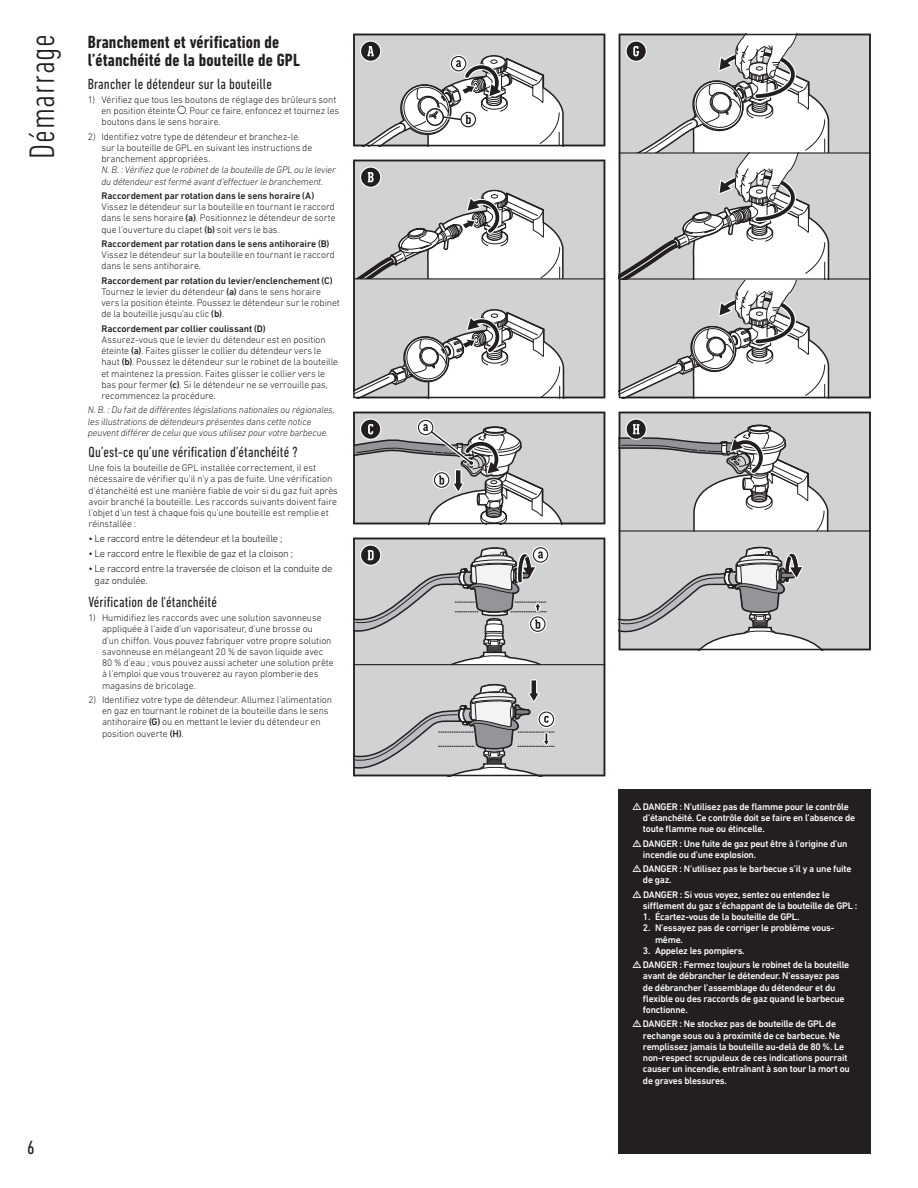
<style>
.page{position:relative;width:918px;height:1188px;background:#fff}
.page>*{position:absolute;margin:0;border:0;box-sizing:border-box;transform-origin:0 0}
.t1{font:300 condensed 36px "DIN Next LT Pro";letter-spacing:.02em;color:#231f20}
.t2{font:condensed 19.5px "DIN Next LT Pro";color:#231f20}
.t3{font:700 condensed 18px/18px "DIN Next LT Pro";letter-spacing:.01em;color:#231f20}
.t4{font:condensed 15px "DIN Next LT Pro";letter-spacing:.01em;color:#231f20}
.t5{font:300 10.5px/12px "DIN Next LT Pro";letter-spacing:-.025em;color:#231f20}
.t6{font:300 9.75px/11.2px "DIN Next LT Pro";letter-spacing:-.005em;color:#231f20}
.t7{font:500 9.75px/11.2px "DIN Next LT Pro";letter-spacing:-.025em;color:#fff}
.t8{font:italic 300 9.75px/11.2px "DIN Next LT Pro";letter-spacing:-.01em;color:#231f20}
.t9{font:500 9.75px "DIN Next LT Pro";letter-spacing:-.005em;color:#231f20}
.s1{font-weight:500}
</style>
<div class="page">
<div style="left:619px;top:789px;width:252px;height:364px;background:#231f20"></div>
<div style="left:353px;top:538px;width:252px;height:238px;background:#d1d2d4"></div>
<svg style="left:565px;top:160px;width:40px;height:238px;background:#c9cacc"></svg>
<svg style="left:353px;top:34px;width:252px;height:112px"></svg>
<div style="left:360px;top:40px;width:21px;height:22px;border:1px solid #fff;border-radius:50%"></div>
<svg style="left:353px;top:160px;width:212px;height:238px"></svg>
<div style="left:360px;top:166px;width:21px;height:22px;border:1px solid #fff;border-radius:50%"></div>
<svg style="left:353px;top:546px;width:201px;height:230px;background:#bdbdbf"></svg>
<div style="left:360px;top:544px;width:21px;height:22px;border:1px solid #fff;border-radius:50%"></div>
<svg style="left:353px;top:412px;width:252px;height:112px;background:#c1c1c3"></svg>
<div style="left:360px;top:418px;width:21px;height:22px;border:1px solid #fff;border-radius:50%"></div>
<svg style="left:177px;top:106px;width:9px;height:8px"></svg>
<svg style="left:829px;top:412px;width:42px;height:238px;background:#c6c7c8"></svg>
<div style="left:830px;top:34px;width:41px;height:364px;background:#d1d2d4"></div>
<svg style="left:619px;top:34px;width:211px;height:364px"></svg>
<div style="left:626px;top:40px;width:21px;height:22px;border:1px solid #fff;border-radius:50%"></div>
<svg style="left:619px;top:412px;width:210px;height:238px"></svg>
<div style="left:626px;top:418px;width:21px;height:22px;border:1px solid #fff;border-radius:50%"></div>
<h1 class="t1" style="left:21px;top:159px;width:126px;rotate:-90deg">Démarrage</h1>
<h3 class="t3" style="left:88px;top:33px;width:214px">Branchement et vérification de l’étanchéité de la bouteille de GPL</h3>
<h3 class="t4" style="left:88px;top:75px;width:185px">Brancher le détendeur sur la bouteille</h3>
<p class="t6" style="left:101px;top:94px;width:239px;text-indent:-13px">1) Vérifiez que tous les boutons de réglage des brûleurs sont en position éteinte . Pour ce faire, enfoncez et tournez les boutons dans le sens horaire.</p>
<p class="t6" style="left:101px;top:131px;width:212px;text-indent:-14px">2) Identifiez votre type de détendeur et branchez-le sur la bouteille de GPL en suivant les instructions de branchement appropriées.</p>
<p class="t8" style="left:101px;top:164px;width:236px">N. B. : Vérifiez que le robinet de la bouteille de GPL ou le levier du détendeur est fermé avant d’effectuer le branchement.</p>
<p class="t9" style="left:101px;top:190px;width:214px">Raccordement par rotation dans le sens horaire (A)</p>
<p class="t6" style="left:101px;top:201px;width:236px;text-align:justify">Vissez le détendeur sur la bouteille en tournant le raccord dans le sens horaire <span class="s1">(a)</span>. Positionnez le détendeur de sorte que l’ouverture du clapet <span class="s1">(b)</span> soit vers le bas.</p>
<p class="t9" style="left:101px;top:238px;width:229px">Raccordement par rotation dans le sens antihoraire (B)</p>
<p class="t6" style="left:101px;top:249px;width:235px">Vissez le détendeur sur la bouteille en tournant le raccord dans le sens antihoraire.</p>
<p class="t6" style="left:101px;top:275px;width:240px"><span class="s1">Raccordement par rotation du levier/enclenchement (C)<br></span>Tournez le levier du détendeur <span class="s1">(a)</span> dans le sens horaire vers la position éteinte. Poussez le détendeur sur le robinet de la bouteille jusqu’au clic <span class="s1">(b)</span>.</p>
<p class="t9" style="left:101px;top:323px;width:166px">Raccordement par collier coulissant (D)</p>
<p class="t6" style="left:101px;top:334px;width:238px">Assurez-vous que le levier du détendeur est en position éteinte <span class="s1">(a)</span>. Faites glisser le collier du détendeur vers le haut <span class="s1">(b)</span>. Poussez le détendeur sur le robinet de la bouteille et maintenez la pression. Faites glisser le collier vers le bas pour fermer <span class="s1">(c)</span>. Si le détendeur ne se verrouille pas, recommencez la procédure.</p>
<p class="t8" style="left:88px;top:404px;width:248px">N. B. : Du fait de différentes législations nationales ou régionales, les illustrations de détendeurs présentes dans cette notice peuvent différer de celui que vous utilisez pour votre barbecue.</p>
<h3 class="t4" style="left:89px;top:443px;width:211px">Qu’est-ce qu’une vérification d’étanchéité ?</h3>
<p class="t6" style="left:89px;top:462px;width:251px">Une fois la bouteille de GPL installée correctement, il est nécessaire de vérifier qu’il n’y a pas de fuite. Une vérification d’étanchéité est une manière fiable de voir si du gaz fuit après avoir branché la bouteille. Les raccords suivants doivent faire l’objet d’un test à chaque fois qu’une bouteille est remplie et réinstallée :</p>
<p class="t5" style="left:89px;top:533px;width:196px">• Le raccord entre le détendeur et la bouteille ;</p>
<p class="t5" style="left:89px;top:548px;width:206px">• Le raccord entre le flexible de gaz et la cloison ;</p>
<p class="t5" style="left:95px;top:563px;width:239px;text-indent:-6px">• Le raccord entre la traversée de cloison et la conduite de gaz ondulée.</p>
<h3 class="t4" style="left:89px;top:593px;width:130px">Vérification de l'étanchéité</h3>
<p class="t6" style="left:102px;top:612px;width:233px;text-indent:-14px">1) Humidifiez les raccords avec une solution savonneuse appliquée à l’aide d’un vaporisateur, d’une brosse ou<br>d’un chiffon. Vous pouvez fabriquer votre propre solution savonneuse en mélangeant 20 % de savon liquide avec 80 % d’eau ; vous pouvez aussi acheter une solution prête à l’emploi que vous trouverez au rayon plomberie des magasins de bricolage.</p>
<p class="t6" style="left:102px;top:694px;width:232px;text-indent:-14px">2) Identifiez votre type de détendeur. Allumez l’alimentation en gaz en tournant le robinet de la bouteille dans le sens antihoraire <span class="s1">(G)</span> ou en mettant le levier du détendeur en position ouverte <span class="s1">(H)</span>.</p>
<h2 class="t2" style="left:27px;top:1137px;width:9px">6</h2>
<p class="t7" style="left:643px;top:801px;width:214px">DANGER : N'utilisez pas de flamme pour le contrôle d’étanchéité. Ce contrôle doit se faire en l’absence de toute flamme nue ou étincelle.</p>
<p class="t7" style="left:643px;top:838px;width:206px">DANGER : Une fuite de gaz peut être à l’origine d’un incendie ou d’une explosion.</p>
<p class="t7" style="left:643px;top:863px;width:210px">DANGER : N’utilisez pas le barbecue s’il y a une fuite de gaz.</p>
<p class="t7" style="left:643px;top:889px;width:216px">DANGER : Si vous voyez, sentez ou entendez le sifflement du gaz s’échappant de la bouteille de GPL :</p>
<p class="t7" style="left:643px;top:911px;width:158px">1. Écartez-vous de la bouteille de GPL.</p>
<p class="t7" style="left:655px;top:922px;width:181px;text-indent:-12px">2. N’essayez pas de corriger le problème vous&shy;même.</p>
<p class="t7" style="left:643px;top:943px;width:208px;line-height:14.2px">3. Appelez les pompiers.<br>DANGER : Fermez toujours le robinet de la bouteille</p>
<p class="t7" style="left:643px;top:970px;width:203px">avant de débrancher le détendeur. N’essayez pas de débrancher l’assemblage du détendeur et du flexible ou des raccords de gaz quand le barbecue fonctionne.</p>
<p class="t7" style="left:643px;top:1018px;width:208px">DANGER : Ne stockez pas de bouteille de GPL de rechange sous ou à proximité de ce barbecue. Ne remplissez jamais la bouteille au-delà de 80 %. Le non-respect scrupuleux de ces indications pourrait causer un incendie, entraînant à son tour la mort ou de graves blessures.</p>
</div>
